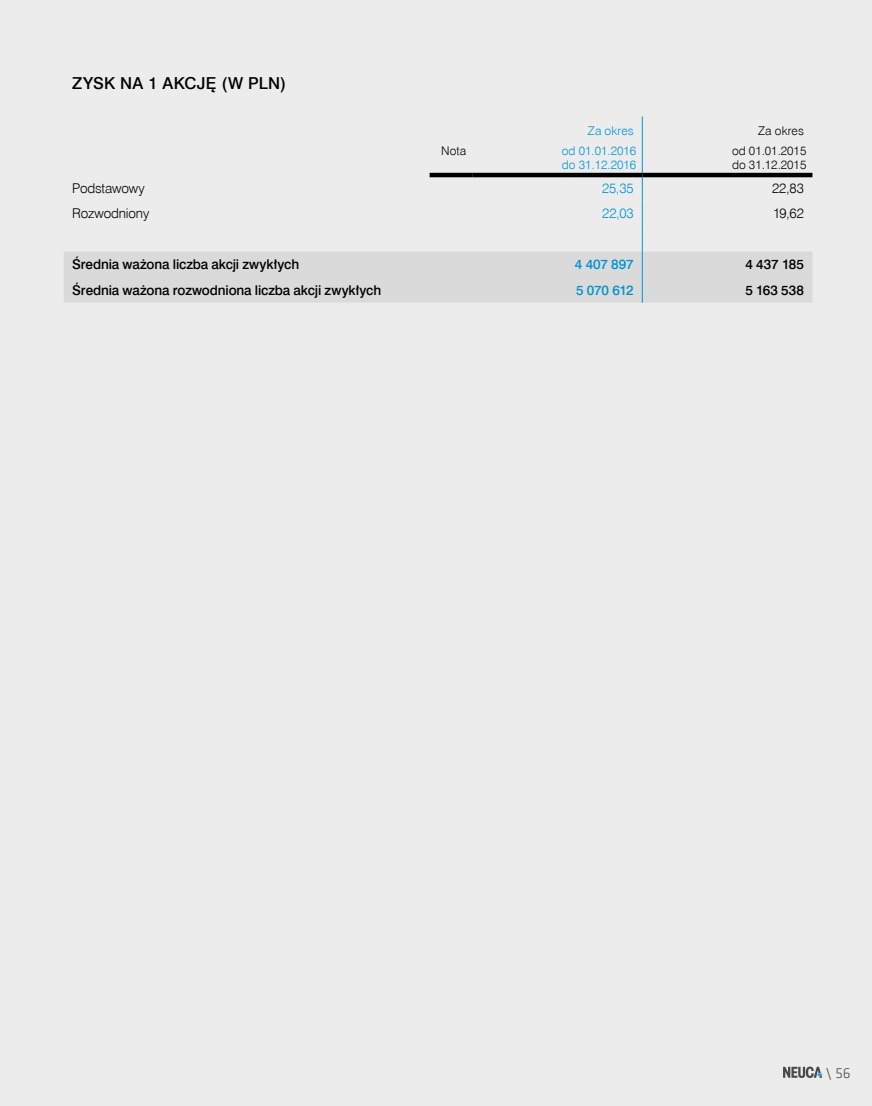
<style>
.page{position:relative;width:872px;height:1106px;background:#ececed}
.page>*{position:absolute;margin:0;border:0;box-sizing:border-box;transform-origin:0 0}
.t1{font:16.5px "Swis 721 Md EU";letter-spacing:.02em;color:#000}
.t2{font:300 15px "Klavika";color:#494948}
.t3{font:13.5px "Swis 721 Md EU";letter-spacing:-.01em;color:#000}
.t4{font:13.5px "Swis 721 Lt EU";letter-spacing:-.015em;color:#000}
.t5{font:13.5px "Swis 721 Md EU";letter-spacing:-.015em;color:#0093d2}
.t6{font:13.5px "Swis 721 Lt EU";color:#0093d2}
.t7{font:12px/14.4px "Swis 721 Lt EU";color:#000}
.t8{font:12px/14.4px "Swis 721 Lt EU";color:#0093d2}
</style>
<div class="page">
<hr style="left:642px;top:140px;width:1px;height:33px;background:#0093d2">
<hr style="left:429px;top:173px;width:43px;height:4px;background:#000">
<hr style="left:472px;top:173px;width:170px;height:4px;background:#000">
<hr style="left:642px;top:173px;width:170px;height:4px;background:#000">
<svg style="left:642px;top:116px;width:1px;height:24px"></svg>
<svg style="left:64px;top:177px;width:748px;height:126px"></svg>
<svg style="left:783px;top:1066px;width:39px;height:11px"></svg>
<p class="t1" style="left:72px;top:73px;width:215px">ZYSK NA 1 AKCJĘ (W PLN)</p>
<p class="t8" style="left:588px;top:123px;width:47px">Za okres</p>
<p class="t7" style="left:758px;top:123px;width:47px">Za okres</p>
<p class="t7" style="left:441px;top:143px;width:26px">Nota</p>
<p class="t8" style="left:562px;top:143px;width:76px">od 01.01.2016 do 31.12.2016</p>
<p class="t7" style="left:732px;top:143px;width:76px">od 01.01.2015 do 31.12.2015</p>
<p class="t4" style="left:72px;top:180px;width:74px">Podstawowy</p>
<p class="t6" style="left:602px;top:180px;width:33px">25,35</p>
<p class="t4" style="left:772px;top:180px;width:33px">22,83</p>
<p class="t4" style="left:72px;top:205px;width:78px">Rozwodniony</p>
<p class="t6" style="left:602px;top:205px;width:33px">22,03</p>
<p class="t4" style="left:773px;top:205px;width:32px">19,62</p>
<p class="t3" style="left:72px;top:256px;width:228px">Średnia ważona liczba akcji zwykłych</p>
<p class="t5" style="left:575px;top:256px;width:60px">4 407 897</p>
<p class="t3" style="left:745px;top:256px;width:60px">4 437 185</p>
<p class="t3" style="left:72px;top:282px;width:310px">Średnia ważona rozwodniona liczba akcji zwykłych</p>
<p class="t5" style="left:576px;top:282px;width:59px">5 070 612</p>
<p class="t3" style="left:745px;top:282px;width:60px">5 163 538</p>
<p class="t2" style="left:825px;top:1064px;width:27px">\ 56</p>
</div>
